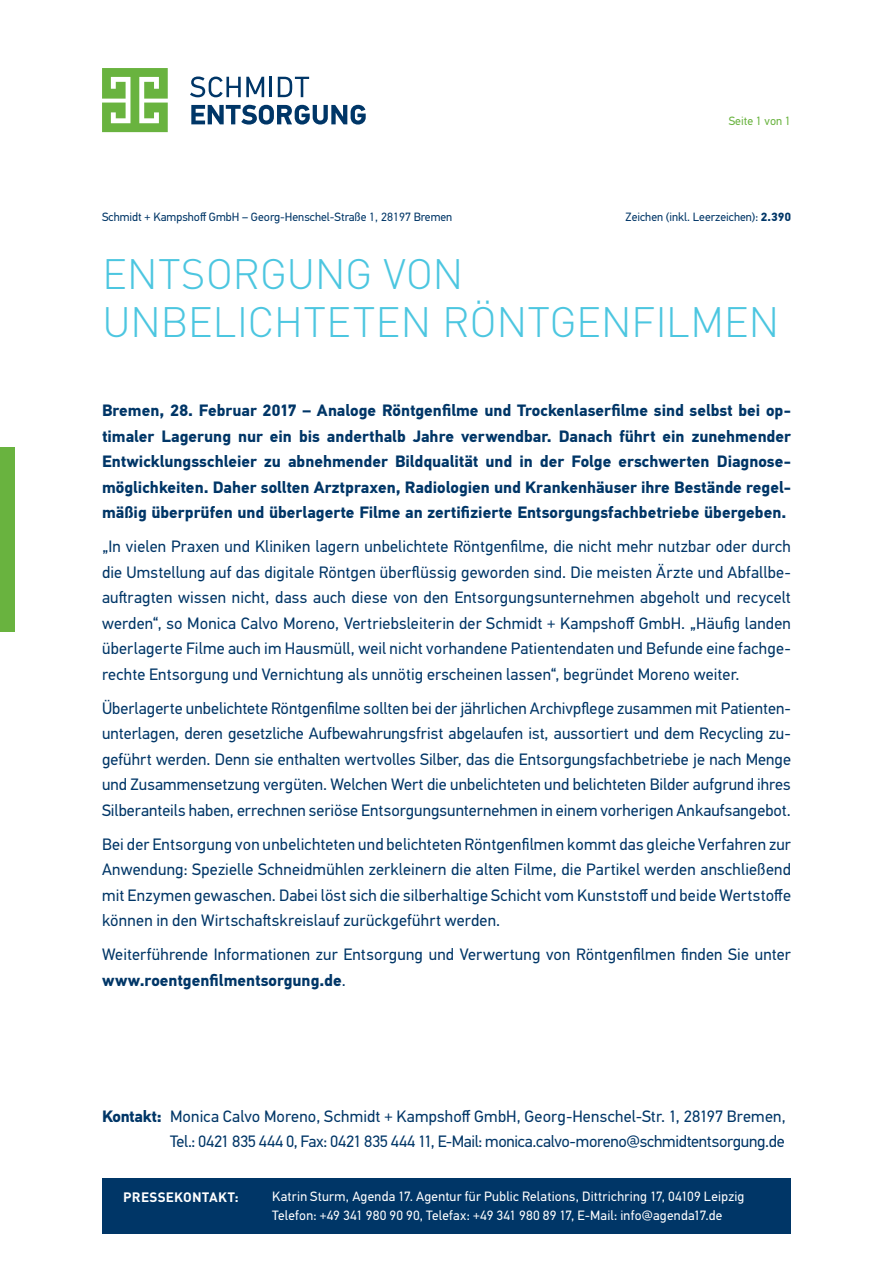
<style>
.page{position:relative;width:893px;height:1263px;background:#fff}
.page>*{position:absolute;margin:0;border:0;box-sizing:border-box;transform-origin:0 0}
.t1{font:300 42px/48px "DIN";letter-spacing:-.015em;color:#4cc6e0}
.t2{font:16.5px/25.5px "PF Din Text Pro";letter-spacing:.005em;color:#003667;text-align:justify}
.t3{font:700 16.5px/25.5px "PF Din Text Pro";color:#003667;text-align:justify}
.t4{font:13.5px/19.6px "PF Din Text Pro";letter-spacing:.02em;color:#fff}
.t5{font:700 13.5px "DIN";letter-spacing:.015em;color:#fff}
.t6{font:12px "PF Din Text Pro";color:#003667}
.t7{font:12px "PF Din Text Pro";color:#69b33f}
.s1{font-weight:700}
</style>
<div class="page">
<div style="left:0;top:446px;width:15px;height:185px;background:#69b33f"></div>
<div style="left:102px;top:1178px;width:689px;height:55px;background:#003667"></div>
<svg style="left:191px;top:105px;width:175px;height:20px"></svg>
<svg style="left:190px;top:77px;width:74px;height:20px"></svg>
<hr style="left:269px;top:77px;width:3px;height:20px;background:#003667">
<svg style="left:278px;top:77px;width:31px;height:20px"></svg>
<svg style="left:102px;top:68px;width:66px;height:64px"></svg>
<p class="t7" style="left:729px;top:113px;width:64px">Seite 1 von 1</p>
<p class="t6" style="left:102px;top:210px;width:352px">Schmidt + Kampshoff GmbH – Georg-Henschel-Straße 1, 28197 Bremen</p>
<p class="t6" style="left:626px;top:210px;width:167px">Zeichen (inkl. Leerzeichen): <span class="s1">2.390</span></p>
<h1 class="t1" style="left:102px;top:249px;width:679px">ENTSORGUNG VON<br>UNBELICHTETEN RÖNTGENFILMEN</h1>
<p class="t3" style="left:102px;top:398px;width:690px">Bremen, 28. Februar 2017 – Analoge Röntgenfilme und Trockenlaserfilme sind selbst bei op&shy;timaler Lagerung nur ein bis anderthalb Jahre verwendbar. Danach führt ein zunehmender Entwicklungsschleier zu abnehmender Bildqualität und in der Folge erschwerten Diagnose&shy;möglichkeiten. Daher sollten Arztpraxen, Radiologien und Krankenhäuser ihre Bestände regel&shy;mäßig überprüfen und überlagerte Filme an zertifizierte Entsorgungsfachbetriebe übergeben.</p>
<p class="t2" style="left:102px;top:534px;width:690px">„In vielen Praxen und Kliniken lagern unbelichtete Röntgenfilme, die nicht mehr nutzbar oder durch die Umstellung auf das digitale Röntgen überflüssig geworden sind. Die meisten Ärzte und Abfallbe&shy;auftragten wissen nicht, dass auch diese von den Entsorgungsunternehmen abgeholt und recycelt werden“, so Monica Calvo Moreno, Vertriebsleiterin der Schmidt + Kampshoff GmbH. „Häufig landen überlagerte Filme auch im Hausmüll, weil nicht vorhandene Patientendaten und Befunde eine fachge&shy;rechte Entsorgung und Vernichtung als unnötig erscheinen lassen“, begründet Moreno weiter.</p>
<p class="t2" style="left:102px;top:695px;width:690px">Überlagerte unbelichtete Röntgenfilme sollten bei der jährlichen Archivpflege zusammen mit Patienten&shy;unterlagen, deren gesetzliche Aufbewahrungsfrist abgelaufen ist, aussortiert und dem Recycling zu&shy;geführt werden. Denn sie enthalten wertvolles Silber, das die Entsorgungsfachbetriebe je nach Menge und Zusammensetzung vergüten. Welchen Wert die unbelichteten und belichteten Bilder aufgrund ihres Silberanteils haben, errechnen seriöse Entsorgungsunternehmen in einem vorherigen Ankaufsangebot.</p>
<p class="t2" style="left:102px;top:831px;width:690px">Bei der Entsorgung von unbelichteten und belichteten Röntgenfilmen kommt das gleiche Verfahren zur Anwendung: Spezielle Schneidmühlen zerkleinern die alten Filme, die Partikel werden anschließend mit Enzymen gewaschen. Dabei löst sich die silberhaltige Schicht vom Kunststoff und beide Wertstoffe können in den Wirtschaftskreislauf zurückgeführt werden.</p>
<p class="t2" style="left:102px;top:942px;width:690px">Weiterführende Informationen zur Entsorgung und Verwertung von Röntgenfilmen finden Sie unter <span class="s1">www.roentgenfilmentsorgung.de</span>.</p>
<p class="t2" style="left:102px;top:1103px;width:685px;text-align:right"><span class="s1">Kontakt:</span> Monica Calvo Moreno, Schmidt + Kampshoff GmbH, Georg-Henschel-Str. 1, 28197 Bremen,<br>Tel.: 0421 835 444 0, Fax: 0421 835 444 11, E-Mail: monica.calvo-moreno@schmidtentsorgung.de</p>
<p class="t5" style="left:123px;top:1188px;width:117px">PRESSEKONTAKT:</p>
<p class="t4" style="left:272px;top:1186px;width:474px">Katrin Sturm, Agenda 17. Agentur für Public Relations, Dittrichring 17, 04109 Leipzig<br>Telefon: +49 341 980 90 90, Telefax: +49 341 980 89 17, E-Mail: info@agenda17.de</p>
</div>
